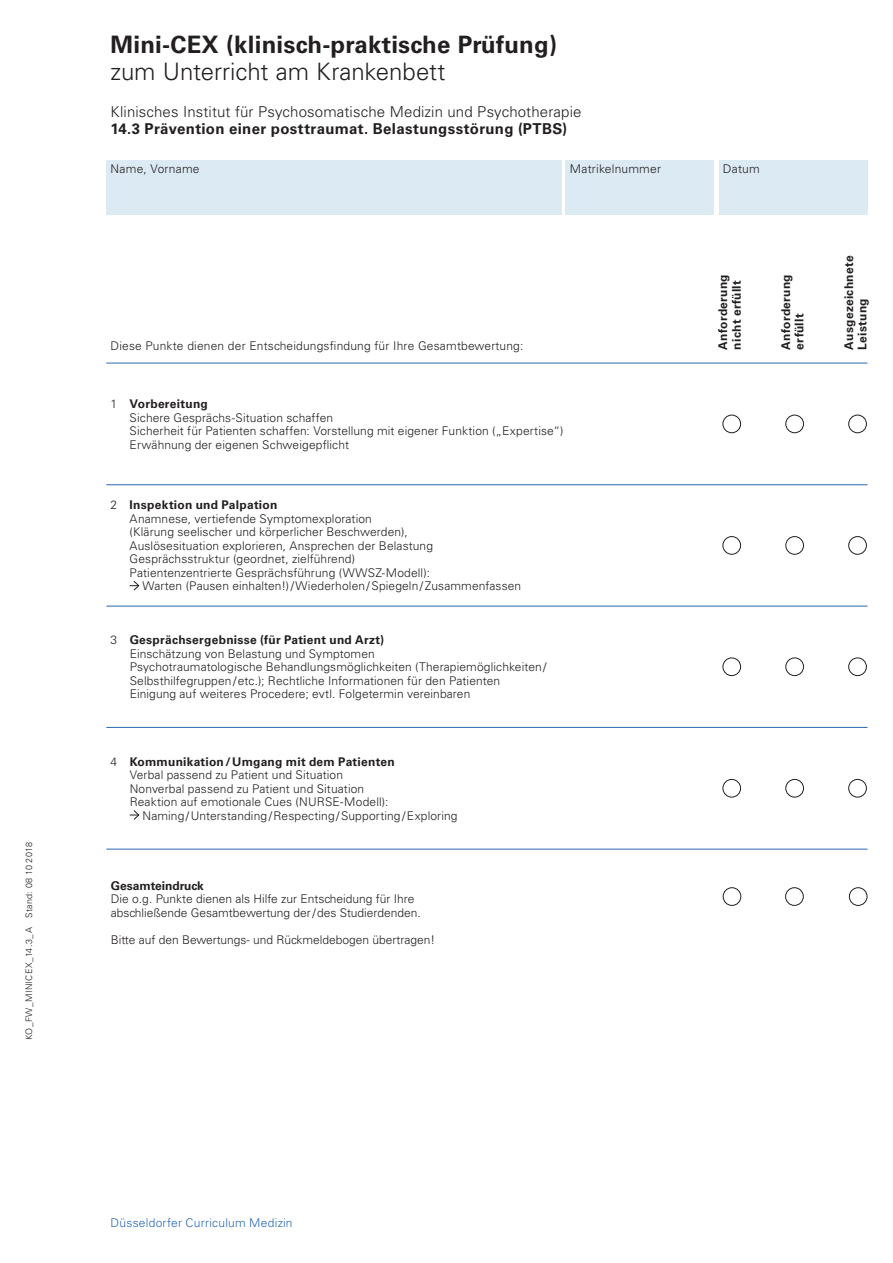
<style>
.page{position:relative;width:893px;height:1263px;background:#fff}
.page>*{position:absolute;margin:0;border:0;box-sizing:border-box;transform-origin:0 0}
.t1{font:700 24px "Univers LT Std";letter-spacing:.01em;color:#231f20}
.t2{font:300 24px "Univers LT Std";color:#231f20}
.t3{font:300 15px "Univers LT Std";letter-spacing:.01em;color:#231f20}
.t4{font:700 15px "Univers LT Std";letter-spacing:.02em;color:#231f20}
.t5{font:300 12px/13.5px "Univers LT Std";letter-spacing:.01em;color:#231f20}
.t6{font:700 12px/13.5px "Univers LT Std";letter-spacing:.02em;color:#231f20}
.t7{font:300 12px "Univers LT Std";letter-spacing:.02em;color:#2869b3}
.t8{font:700 12px "Univers LT Std";color:#231f20}
.t9{font:300 9px "Univers LT Std";letter-spacing:.04em;color:#231f20}
.s1{font-weight:700}
.s2{font-weight:300}
</style>
<div class="page">
<hr style="left:106px;top:363px;width:761px;height:1px;background:#2869b3">
<hr style="left:106px;top:484px;width:761px;height:1px;background:#2869b3">
<hr style="left:106px;top:606px;width:761px;height:1px;background:#2869b3">
<hr style="left:106px;top:727px;width:761px;height:1px;background:#2869b3">
<hr style="left:106px;top:849px;width:761px;height:1px;background:#2869b3">
<div style="left:723px;top:415px;width:18px;height:18px;border:1px solid #231f20;border-radius:50%"></div>
<div style="left:786px;top:415px;width:18px;height:18px;border:1px solid #231f20;border-radius:50%"></div>
<div style="left:848px;top:415px;width:19px;height:18px;border:1px solid #231f20;border-radius:50%"></div>
<div style="left:723px;top:536px;width:18px;height:18px;border:1px solid #231f20;border-radius:50%"></div>
<div style="left:786px;top:536px;width:18px;height:18px;border:1px solid #231f20;border-radius:50%"></div>
<div style="left:848px;top:536px;width:19px;height:18px;border:1px solid #231f20;border-radius:50%"></div>
<div style="left:723px;top:658px;width:18px;height:18px;border:1px solid #231f20;border-radius:50%"></div>
<div style="left:786px;top:658px;width:18px;height:18px;border:1px solid #231f20;border-radius:50%"></div>
<div style="left:848px;top:658px;width:19px;height:18px;border:1px solid #231f20;border-radius:50%"></div>
<div style="left:723px;top:779px;width:18px;height:18px;border:1px solid #231f20;border-radius:50%"></div>
<div style="left:786px;top:779px;width:18px;height:18px;border:1px solid #231f20;border-radius:50%"></div>
<div style="left:848px;top:779px;width:19px;height:18px;border:1px solid #231f20;border-radius:50%"></div>
<svg style="left:130px;top:581px;width:9px;height:10px"></svg>
<svg style="left:130px;top:810px;width:9px;height:10px"></svg>
<div style="left:106px;top:161px;width:455px;height:54px;background:#dceaf4"></div>
<div style="left:566px;top:161px;width:148px;height:54px;background:#dceaf4"></div>
<div style="left:719px;top:161px;width:148px;height:54px;background:#dceaf4"></div>
<div style="left:849px;top:887px;width:18px;height:18px;border:1px solid #231f20;border-radius:50%"></div>
<div style="left:785px;top:887px;width:18px;height:18px;border:1px solid #231f20;border-radius:50%"></div>
<div style="left:723px;top:887px;width:18px;height:18px;border:1px solid #231f20;border-radius:50%"></div>
<p class="t9" style="left:23px;top:1040px;width:200px;rotate:-90deg">KO_FW_MINICEX_14.3_A Stand: 08 10 2018</p>
<h1 class="t1" style="left:111px;top:30px;width:448px">Mini-CEX (klinisch-praktische Prüfung)</h1>
<h1 class="t2" style="left:111px;top:57px;width:337px">zum Unterricht am Krankenbett</h1>
<p class="t3" style="left:111px;top:102px;width:472px">Klinisches Institut für Psychosomatische Medizin und Psychotherapie</p>
<p class="t4" style="left:111px;top:119px;width:458px">14.3 Prävention einer posttraumat. Belastungsstörung (PTBS)</p>
<p class="t5" style="left:111px;top:162px;width:91px">Name, Vorname</p>
<p class="t5" style="left:570px;top:162px;width:93px">Matrikelnummer</p>
<p class="t5" style="left:723px;top:162px;width:38px">Datum</p>
<p class="t5" style="left:111px;top:339px;width:414px">Diese Punkte dienen der Entscheidungsfindung für Ihre Gesamtbewertung:</p>
<p class="t5" style="left:130px;top:397px;width:435px;text-indent:-19px">1 <span class="s1">Vorbereitung<br></span>Sichere Gesprächs-Situation schaffen<br>Sicherheit für Patienten schaffen: Vorstellung mit eigener Funktion („Expertise“)<br>Erwähnung der eigenen Schweigepflicht</p>
<p class="t6" style="left:111px;top:498px;width:168px"><span class="s2">2</span> Inspektion und Palpation</p>
<p class="t5" style="left:130px;top:512px;width:244px">Anamnese, vertiefende Symptomexploration</p>
<p class="t5" style="left:130px;top:525px;width:280px">(Klärung seelischer und körperlicher Beschwerden),</p>
<p class="t5" style="left:130px;top:539px;width:305px">Auslösesituation explorieren, Ansprechen der Belastung</p>
<p class="t5" style="left:130px;top:552px;width:227px">Gesprächsstruktur (geordnet, zielführend)</p>
<p class="t5" style="left:130px;top:566px;width:302px">Patientenzentrierte Gesprächsführung (WWSZ-Modell):</p>
<p class="t5" style="left:142px;top:579px;width:380px">Warten (Pausen einhalten!)/Wiederholen/Spiegeln/Zusammenfassen</p>
<p class="t5" style="left:130px;top:633px;width:418px;text-indent:-19px">3 <span class="s1">Gesprächsergebnisse (für Patient und Arzt)<br></span>Einschätzung von Belastung und Symptomen<br>Psychotraumatologische Behandlungsmöglichkeiten (Therapiemöglichkeiten/ Selbsthilfegruppen/etc.); Rechtliche Informationen für den Patienten Einigung auf weiteres Procedere; evtl. Folgetermin vereinbaren</p>
<p class="t6" style="left:111px;top:755px;width:286px"><span class="s2">4</span> Kommunikation/Umgang mit dem Patienten</p>
<p class="t5" style="left:130px;top:768px;width:215px">Verbal passend zu Patient und Situation</p>
<p class="t5" style="left:130px;top:782px;width:236px">Nonverbal passend zu Patient und Situation</p>
<p class="t5" style="left:130px;top:795px;width:260px">Reaktion auf emotionale Cues (NURSE-Modell):</p>
<p class="t5" style="left:142px;top:809px;width:317px">Naming/Unterstanding/Respecting/Supporting/Exploring</p>
<p class="t8" style="left:111px;top:878px;width:95px">Gesamteindruck</p>
<p class="t5" style="left:111px;top:892px;width:312px">Die o.g. Punkte dienen als Hilfe zur Entscheidung für Ihre abschließende Gesamtbewertung der/des Studierdenden.</p>
<p class="t5" style="left:111px;top:933px;width:326px">Bitte auf den Bewertungs- und Rückmeldebogen übertragen!</p>
<p class="t6" style="left:716px;top:350px;width:77px;rotate:-90deg">Anforderung nicht erfüllt</p>
<p class="t6" style="left:779px;top:350px;width:77px;rotate:-90deg">Anforderung erfüllt</p>
<p class="t6" style="left:842px;top:350px;width:95px;rotate:-90deg">Ausgezeichnete<br>Leistung</p>
<p class="t7" style="left:111px;top:1216px;width:184px">Düsseldorfer Curriculum Medizin</p>
</div>
